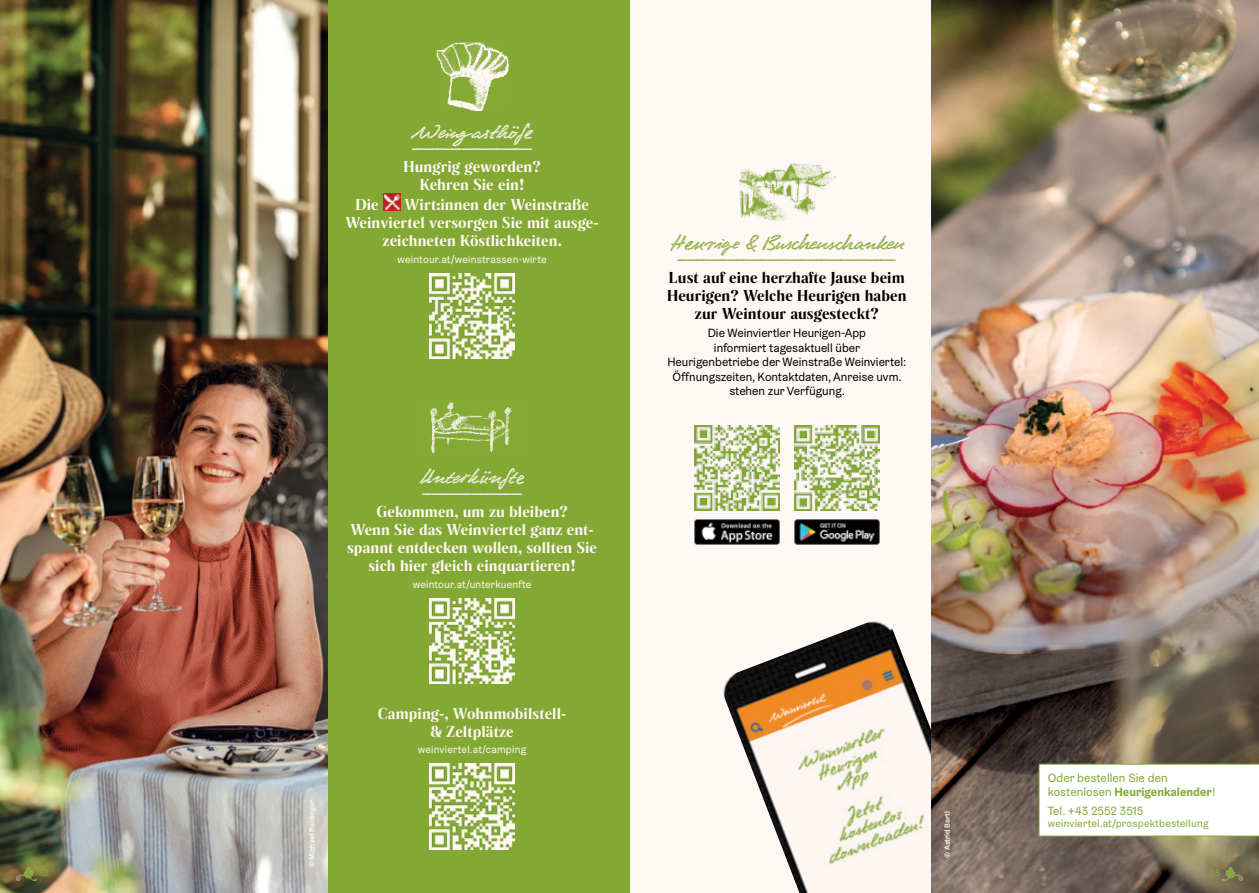
<style>
.page{position:relative;width:1259px;height:893px;background:#fff8f5}
.page>*{position:absolute;margin:0;border:0;box-sizing:border-box;transform-origin:0 0}
.t1{font:19.5px "Weinviertel";letter-spacing:-.03em;color:#fff8f5}
.t2{font:19.5px "Weinviertel";letter-spacing:-.01em;color:#83a934}
.t3{font:700 15px/18px "Rando Display";letter-spacing:.005em;color:#fff8f5;text-align:center}
.t4{font:700 15px/18px "Rando Display";letter-spacing:.005em;color:#000;text-align:center}
.t5{font:12px/14.4px "Graebenbach";color:#000;text-align:center}
.t6{font:12px/14.4px "Graebenbach";letter-spacing:.005em;color:#83a934}
.t7{font:10.5px "Graebenbach";letter-spacing:.02em;color:#fff8f5}
.t8{font:10.5px "Graebenbach";letter-spacing:.02em;color:#83a934}
.t9{font:9px "Graebenbach";color:#83a934}
.t10{font:500 7.5px "Graebenbach";letter-spacing:.005em;color:#fff}
.s1{font-weight:700}
</style>
<div class="page">
<img style="left:0;top:0;width:327px;height:893px">
<div style="left:327px;top:0;width:302px;height:893px;background:#83a934"></div>
<img style="left:723px;top:621px;width:208px;height:272px">
<img style="left:931px;top:0;width:328px;height:893px">
<img style="left:16px;top:867px;width:21px;height:13px">
<img style="left:1222px;top:867px;width:20px;height:13px">
<img style="left:383px;top:193px;width:17px;height:17px">
<img style="left:429px;top:274px;width:85px;height:85px">
<img style="left:436px;top:43px;width:72px;height:68px">
<div style="left:1039px;top:764px;width:220px;height:72px;background:#fff"></div>
<img style="left:739px;top:163px;width:96px;height:58px">
<img style="left:429px;top:598px;width:85px;height:85px">
<img style="left:429px;top:764px;width:85px;height:85px">
<img style="left:429px;top:402px;width:83px;height:52px">
<img style="left:694px;top:426px;width:85px;height:85px">
<img style="left:694px;top:519px;width:85px;height:26px">
<img style="left:794px;top:426px;width:85px;height:85px">
<img style="left:794px;top:519px;width:85px;height:26px">
<h1 class="t1" style="left:412px;top:120px;width:49px">Weingas</h1>
<h1 class="t1" style="left:489px;top:120px;width:45px">thöfe</h1>
<h1 class="t1" style="left:412px;top:132px;width:122px">u9bu9bu9bu9bu9bu9b</h1>
<p class="t3" style="left:403px;top:157px;width:139px">Hungrig geworden?<br>Kehren Sie ein!</p>
<p class="t3" style="left:355px;top:195px;width:25px">Die</p>
<p class="t3" style="left:404px;top:195px;width:186px">Wirt:innen der Weinstraße</p>
<p class="t3" style="left:345px;top:213px;width:255px">Weinviertel versorgen Sie mit ausge-</p>
<p class="t3" style="left:382px;top:231px;width:181px">zeichneten Köstlichkeiten.</p>
<p class="t7" style="left:397px;top:253px;width:150px">weintour.at/weinstrassen-wirte</p>
<h1 class="t1" style="left:420px;top:465px;width:106px">Unterkünfte</h1>
<h1 class="t1" style="left:422px;top:477px;width:102px">u9bu9bu9bu9bu9b</h1>
<p class="t3" style="left:347px;top:502px;width:251px">Gekommen, um zu bleiben?<br>Wenn Sie das Weinviertel ganz ent&shy;spannt entdecken wollen, sollten Sie sich hier gleich einquartieren!</p>
<p class="t7" style="left:413px;top:578px;width:120px">weintour.at/unterkuenfte</p>
<p class="t10" style="left:307px;top:867px;width:69px;rotate:-90deg">© Michael Reidinger</p>
<p class="t3" style="left:378px;top:704px;width:190px">Camping-, Wohnmobilstell-&amp; Zeltplätze</p>
<p class="t7" style="left:418px;top:743px;width:110px">weinviertel.at/camping</p>
<h1 class="t2" style="left:669px;top:230px;width:237px">Heurige &amp; Buschenschanken</h1>
<h1 class="t2" style="left:678px;top:242px;width:220px">u9bu9bu9bu9bu9bu9bu9bu9bu9bu9bu9b</h1>
<p class="t4" style="left:667px;top:268px;width:241px">Lust auf eine herzhafte Jause beim<br>Heurigen? Welche Heurigen haben zur Weintour ausgesteckt?</p>
<p class="t5" style="left:667px;top:326px;width:240px">Die Weinviertler Heurigen-App<br>informiert tagesaktuell über Heurigenbetriebe der Weinstraße Weinviertel:<br>Öffnungszeiten, Kontaktdaten, Anreise uvm. stehen zur Verfügung.</p>
<p class="t10" style="left:942px;top:858px;width:48px;rotate:-90deg">© Astrid Bartl</p>
<p class="t6" style="left:1047px;top:770px;width:169px">Oder bestellen Sie den kostenlosen <span class="s1">Heurigenkalender</span>!</p>
<p class="t6" style="left:1047px;top:803px;width:97px">Tel. +43 2552 3515</p>
<p class="t8" style="left:1047px;top:817px;width:162px">weinviertel.at/prospektbestellung</p>
<p class="t9" style="left:39px;top:867px;width:11px">32</p>
<p class="t9" style="left:1210px;top:867px;width:11px">33</p>
</div>
